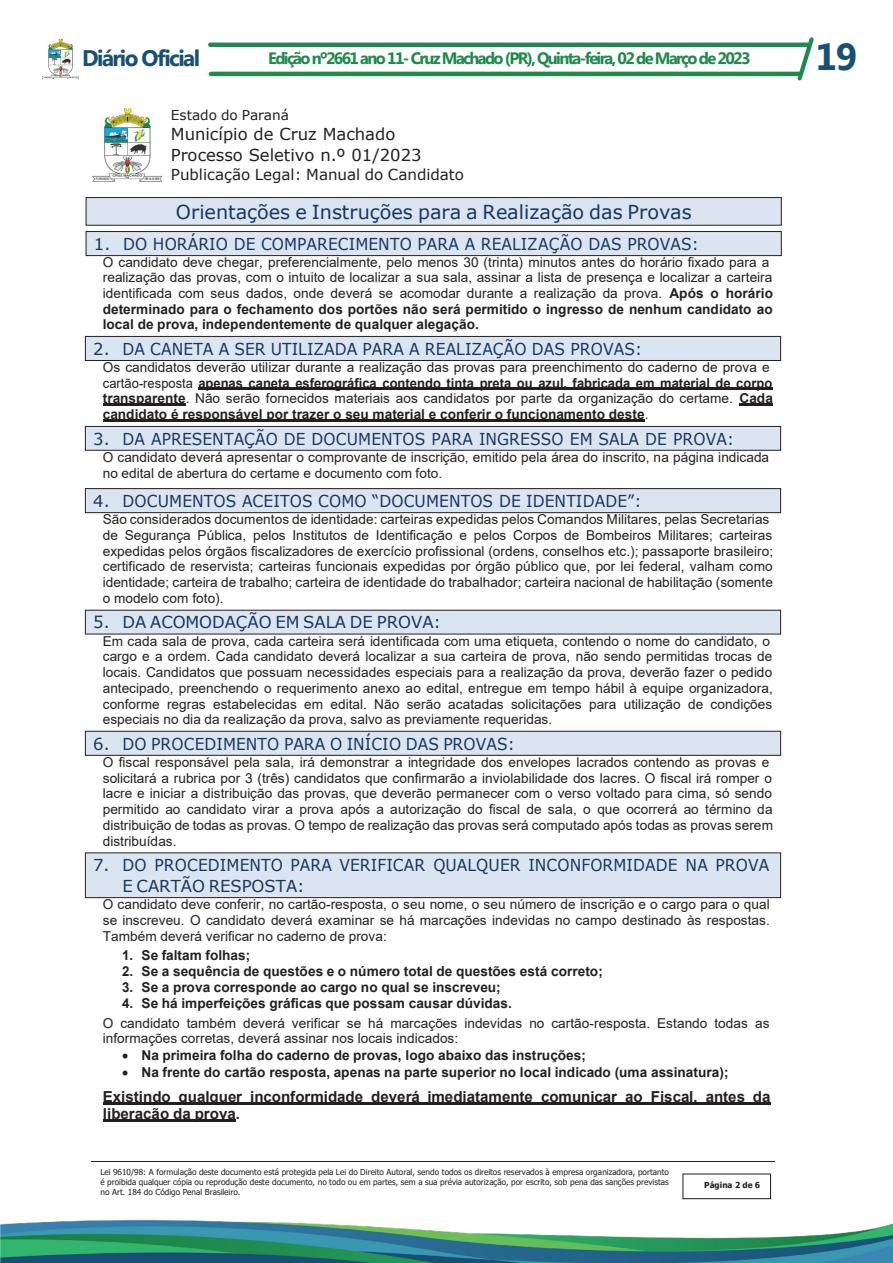
<style>
.page{position:relative;width:893px;height:1263px;background:#fff}
.page>*{position:absolute;margin:0;border:0;box-sizing:border-box;transform-origin:0 0}
.t1{font:700 37.5px "Myanmar Text";color:#175074}
.t2{font:700 22.5px "Myanmar Text";letter-spacing:-.07em;color:#175074}
.t3{font:19.2px "Verdana";color:#17375e}
.t4{font:16.5px/20.7px "Verdana";letter-spacing:.005em;color:#17375e}
.t5{font:700 16.5px "Myanmar Text";letter-spacing:-.1em;color:#20894d}
.t6{font:16.5px/20.9px "Verdana";color:#231f20}
.t7{font:700 15.15px/17.2px "Arial";color:#231f20}
.t8{font:15.15px "Verdana";color:#231f20}
.t9{font:13.65px/15.8px "Arial";color:#231f20}
.t10{font:700 13.65px "Arial";color:#231f20}
.t11{font:13.65px "Verdana";color:#231f20}
.t12{font:8.25px/9.9px "Tahoma";color:#231f20;text-align:justify}
.t13{font:700 8.25px "Tahoma";color:#231f20}
.s1{font-weight:700}
</style>
<div class="page">
<img style="left:0;top:1219px;width:893px;height:44px">
<hr style="left:208px;top:43px;width:602px;height:4px;background:#20894d;border-radius:2px">
<hr style="left:209px;top:72px;width:593px;height:4px;background:#20894d;border-radius:2px">
<img style="left:43px;top:40px;width:36px;height:38px">
<svg style="left:797px;top:37px;width:17px;height:44px"></svg>
<img style="left:93px;top:108px;width:68px;height:74px">
<div style="left:682px;top:1173px;width:89px;height:26px;border:1px solid #231f20"></div>
<hr style="left:91px;top:1161px;width:684px;height:1px;background:#231f20">
<div style="left:85px;top:336px;width:696px;height:24px;background:#dbe5f1"></div>
<div style="left:85px;top:336px;width:696px;height:25px;border:1px solid #231f20"></div>
<div style="left:85px;top:426px;width:696px;height:24px;background:#dbe5f1"></div>
<div style="left:85px;top:426px;width:696px;height:25px;border:1px solid #231f20"></div>
<div style="left:85px;top:489px;width:696px;height:24px;background:#dbe5f1"></div>
<div style="left:85px;top:488px;width:696px;height:25px;border:1px solid #231f20"></div>
<div style="left:85px;top:610px;width:696px;height:24px;background:#dbe5f1"></div>
<div style="left:85px;top:731px;width:696px;height:24px;background:#dbe5f1"></div>
<div style="left:85px;top:731px;width:696px;height:25px;border:1px solid #231f20"></div>
<div style="left:85px;top:853px;width:696px;height:45px;background:#dbe5f1"></div>
<div style="left:85px;top:852px;width:696px;height:46px;border:1px solid #231f20"></div>
<hr style="left:198px;top:388px;width:575px;height:2px;background:#231f20">
<hr style="left:103px;top:404px;width:83px;height:2px;background:#231f20">
<hr style="left:739px;top:404px;width:34px;height:2px;background:#231f20">
<hr style="left:103px;top:419px;width:542px;height:2px;background:#231f20">
<hr style="left:103px;top:1102px;width:667px;height:3px;background:#231f20">
<hr style="left:103px;top:1120px;width:133px;height:2px;background:#231f20">
<div style="left:86px;top:232px;width:695px;height:24px;background:#dbe5f1"></div>
<div style="left:86px;top:231px;width:696px;height:25px;border:1px solid #231f20"></div>
<div style="left:86px;top:198px;width:695px;height:27px;background:#dbe5f1"></div>
<div style="left:86px;top:197px;width:696px;height:29px;border:1px solid #231f20"></div>
<p class="t2" style="left:82px;top:45px;width:119px">Diário Oficial</p>
<p class="t5" style="left:268px;top:49px;width:484px">Edição nº2661 ano 11- Cruz Machado (PR), Quinta-feira, 02 de Março de 2023</p>
<p class="t1" style="left:815px;top:35px;width:43px">19</p>
<p class="t11" style="left:171px;top:105px;width:120px">Estado do Paraná</p>
<p class="t6" style="left:171px;top:123px;width:252px">Município de Cruz Machado<br>Processo Seletivo n.º 01/2023</p>
<p class="t8" style="left:171px;top:164px;width:295px">Publicação Legal: Manual do Candidato</p>
<p class="t3" style="left:176px;top:198px;width:517px">Orientações e Instruções para a Realização das Provas</p>
<p class="t4" style="left:94px;top:233px;width:606px">1. DO HORÁRIO DE COMPARECIMENTO PARA A REALIZAÇÃO DAS PROVAS:</p>
<p class="t9" style="left:103px;top:254px;width:672px">O candidato deve chegar, preferencialmente, pelo menos 30 (trinta) minutos antes do horário fixado para a realização das provas, com o intuito de localizar a sua sala, assinar a lista de presença e localizar a carteira identificada com seus dados, onde deverá se acomodar durante a realização da prova. <span class="s1">Após o horário determinado para o fechamento dos portões não será permitido o ingresso de nenhum candidato ao local de prova, independentemente de qualquer alegação.</span></p>
<p class="t9" style="left:103px;top:359px;width:672px">Os candidatos deverão utilizar durante a realização das provas para preenchimento do caderno de prova e cartão-resposta <span class="s1">apenas caneta esferográfica contendo tinta preta ou azul, fabricada em material de corpo transparente</span>. Não serão fornecidos materiais aos candidatos por parte da organização do certame. <span class="s1">Cada candidato é responsável por trazer o seu material e conferir o funcionamento deste</span>.</p>
<p class="t9" style="left:103px;top:449px;width:668px">O candidato deverá apresentar o comprovante de inscrição, emitido pela área do inscrito, na página indicada no edital de abertura do certame e documento com foto.</p>
<p class="t9" style="left:103px;top:511px;width:672px">São considerados documentos de identidade: carteiras expedidas pelos Comandos Militares, pelas Secretarias de Segurança Pública, pelos Institutos de Identificação e pelos Corpos de Bombeiros Militares; carteiras expedidas pelos órgãos fiscalizadores de exercício profissional (ordens, conselhos etc.); passaporte brasileiro; certificado de reservista; carteiras funcionais expedidas por órgão público que, por lei federal, valham como identidade; carteira de trabalho; carteira de identidade do trabalhador; carteira nacional de habilitação (somente o modelo com foto).</p>
<p class="t9" style="left:103px;top:633px;width:671px">Em cada sala de prova, cada carteira será identificada com uma etiqueta, contendo o nome do candidato, o cargo e a ordem. Cada candidato deverá localizar a sua carteira de prova, não sendo permitidas trocas de locais. Candidatos que possuam necessidades especiais para a realização da prova, deverão fazer o pedido antecipado, preenchendo o requerimento anexo ao edital, entregue em tempo hábil à equipe organizadora, conforme regras estabelecidas em edital. Não serão acatadas solicitações para utilização de condições especiais no dia da realização da prova, salvo as previamente requeridas.</p>
<p class="t9" style="left:103px;top:754px;width:672px">O fiscal responsável pela sala, irá demonstrar a integridade dos envelopes lacrados contendo as provas e solicitará a rubrica por 3 (três) candidatos que confirmarão a inviolabilidade dos lacres. O fiscal irá romper o lacre e iniciar a distribuição das provas, que deverão permanecer com o verso voltado para cima, só sendo permitido ao candidato virar a prova após a autorização do fiscal de sala, o que ocorrerá ao término da distribuição de todas as provas. O tempo de realização das provas será computado após todas as provas serem distribuídas.</p>
<p class="t4" style="left:93px;top:338px;width:550px">2. DA CANETA A SER UTILIZADA PARA A REALIZAÇÃO DAS PROVAS:</p>
<p class="t4" style="left:93px;top:428px;width:642px">3. DA APRESENTAÇÃO DE DOCUMENTOS PARA INGRESSO EM SALA DE PROVA:</p>
<p class="t4" style="left:93px;top:490px;width:550px">4. DOCUMENTOS ACEITOS COMO “DOCUMENTOS DE IDENTIDADE”:</p>
<p class="t4" style="left:93px;top:612px;width:349px">5. DA ACOMODAÇÃO EM SALA DE PROVA:</p>
<p class="t4" style="left:93px;top:733px;width:423px">6. DO PROCEDIMENTO PARA O INÍCIO DAS PROVAS:</p>
<p class="t4" style="left:123px;top:855px;width:648px;text-indent:-29px">7. DO PROCEDIMENTO PARA VERIFICAR QUALQUER INCONFORMIDADE NA PROVA<br>E CARTÃO RESPOSTA:</p>
<p class="t9" style="left:103px;top:896px;width:668px;text-align:justify">O candidato deve conferir, no cartão-resposta, o seu nome, o seu número de inscrição e o cargo para o qual se inscreveu. O candidato deverá examinar se há marcações indevidas no campo destinado às respostas.<br>Também deverá verificar no caderno de prova:</p>
<p class="t10" style="left:122px;top:946px;width:130px">1. Se faltam folhas;</p>
<p class="t10" style="left:122px;top:962px;width:482px">2. Se a sequência de questões e o número total de questões está correto;</p>
<p class="t10" style="left:122px;top:978px;width:380px">3. Se a prova corresponde ao cargo no qual se inscreveu;</p>
<p class="t9" style="left:103px;top:993px;width:668px;line-height:19.8px;text-indent:19px"><span class="s1">4. Se há imperfeições gráficas que possam causar dúvidas.<br></span>O candidato também deverá verificar se há marcações indevidas no cartão-resposta. Estando todas as</p>
<p class="t9" style="left:103px;top:1030px;width:357px">informações corretas, deverá assinar nos locais indicados:</p>
<p class="t10" style="left:122px;top:1045px;width:465px">• Na primeira folha do caderno de provas, logo abaixo das instruções;</p>
<p class="t10" style="left:122px;top:1063px;width:608px">• Na frente do cartão resposta, apenas na parte superior no local indicado (uma assinatura);</p>
<p class="t7" style="left:103px;top:1088px;width:669px">Existindo qualquer inconformidade deverá imediatamente comunicar ao Fiscal, antes da liberação da prova.</p>
<p class="t12" style="left:101px;top:1168px;width:570px">Lei 9610/98: A formulação deste documento está protegida pela Lei do Direito Autoral, sendo todos os direitos reservados à empresa organizadora, portanto é proibida qualquer cópia ou reprodução deste documento, no todo ou em partes, sem a sua prévia autorização, por escrito, sob pena das sanções previstas no Art. 184 do Código Penal Brasileiro.</p>
<p class="t13" style="left:704px;top:1179px;width:57px">Página 2 de 6</p>
</div>
